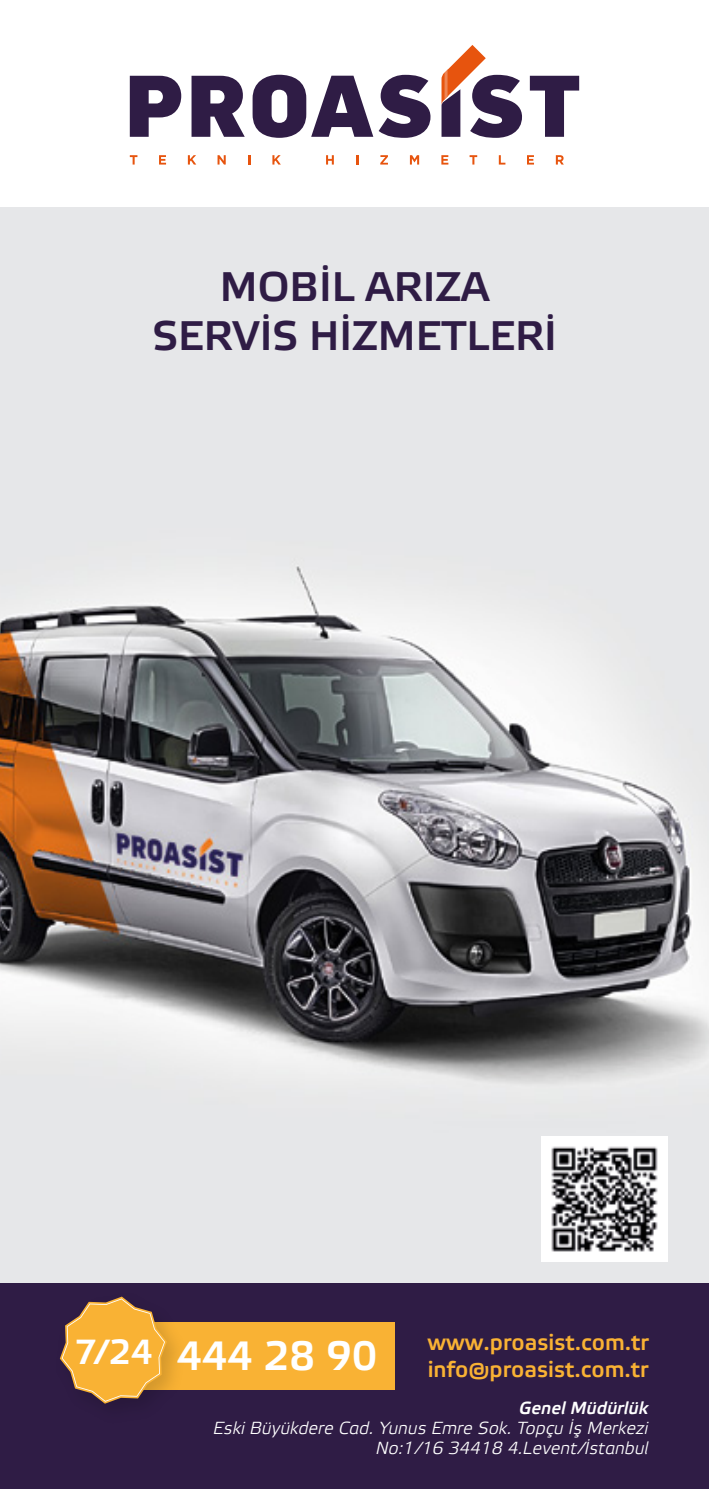
<style>
.page{position:relative;width:709px;height:1489px;background:#fff}
.page>*{position:absolute;margin:0;border:0;box-sizing:border-box;transform-origin:0 0}
.t1{font:700 41.25px/49.5px "Elektra Light Pro";color:#2f1c45;text-align:center}
.t2{font:700 41px "Elektra Light Pro";color:#fff}
.t3{font:700 22.5px/27px "Elektra Light Pro";color:#f9b234}
.t4{font:italic 17.5px/20px "Elektra Light Pro";color:#fff;text-align:right}
.t5{font:italic 700 17.5px "Elektra Light Pro";color:#fff}
.s1{font-size:35px}
</style>
<div class="page">
<img style="left:0;top:207px;width:709px;height:1076px">
<div style="left:0;top:1283px;width:709px;height:205px;background:#2f1c45"></div>
<svg style="left:130px;top:76px;width:51px;height:61px"></svg>
<svg style="left:191px;top:76px;width:54px;height:61px"></svg>
<svg style="left:252px;top:75px;width:178px;height:63px"></svg>
<svg style="left:530px;top:76px;width:49px;height:61px"></svg>
<svg style="left:441px;top:45px;width:81px;height:93px"></svg>
<svg style="left:130px;top:155px;width:7px;height:9px"></svg>
<svg style="left:159px;top:155px;width:7px;height:9px"></svg>
<svg style="left:188px;top:155px;width:8px;height:9px"></svg>
<svg style="left:217px;top:155px;width:9px;height:9px"></svg>
<svg style="left:272px;top:155px;width:9px;height:9px"></svg>
<svg style="left:326px;top:155px;width:8px;height:9px"></svg>
<svg style="left:380px;top:155px;width:8px;height:9px"></svg>
<svg style="left:410px;top:155px;width:9px;height:9px"></svg>
<svg style="left:441px;top:155px;width:7px;height:9px"></svg>
<svg style="left:469px;top:155px;width:8px;height:9px"></svg>
<svg style="left:499px;top:155px;width:6px;height:9px"></svg>
<svg style="left:527px;top:155px;width:7px;height:9px"></svg>
<svg style="left:556px;top:155px;width:8px;height:9px"></svg>
<svg style="left:248px;top:155px;width:2px;height:9px"></svg>
<svg style="left:356px;top:155px;width:2px;height:9px"></svg>
<div style="left:125px;top:1321px;width:270px;height:68px;background:#f9b234"></div>
<img style="left:46px;top:1282px;width:150px;height:122px">
<svg style="left:60px;top:1296px;width:107px;height:107px"></svg>
<img style="left:541px;top:1136px;width:126px;height:125px">
<h1 class="t1" style="left:152px;top:263px;width:406px">MOBİL ARIZA<br>SERVİS HİZMETLERİ</h1>
<h2 class="t2" style="left:75px;top:1332px;width:304px"><span class="s1">7/24</span> 444 28 90</h2>
<p class="t3" style="left:427px;top:1329px;width:223px">www.proasist.com.tr info@proasist.com.tr</p>
<p class="t5" style="left:519px;top:1397px;width:131px">Genel Müdürlük</p>
<p class="t4" style="left:213px;top:1417px;width:436px">Eski Büyükdere Cad. Yunus Emre Sok. Topçu İş Merkezi<br>No:1/16 34418 4.Levent/İstanbul</p>
</div>
